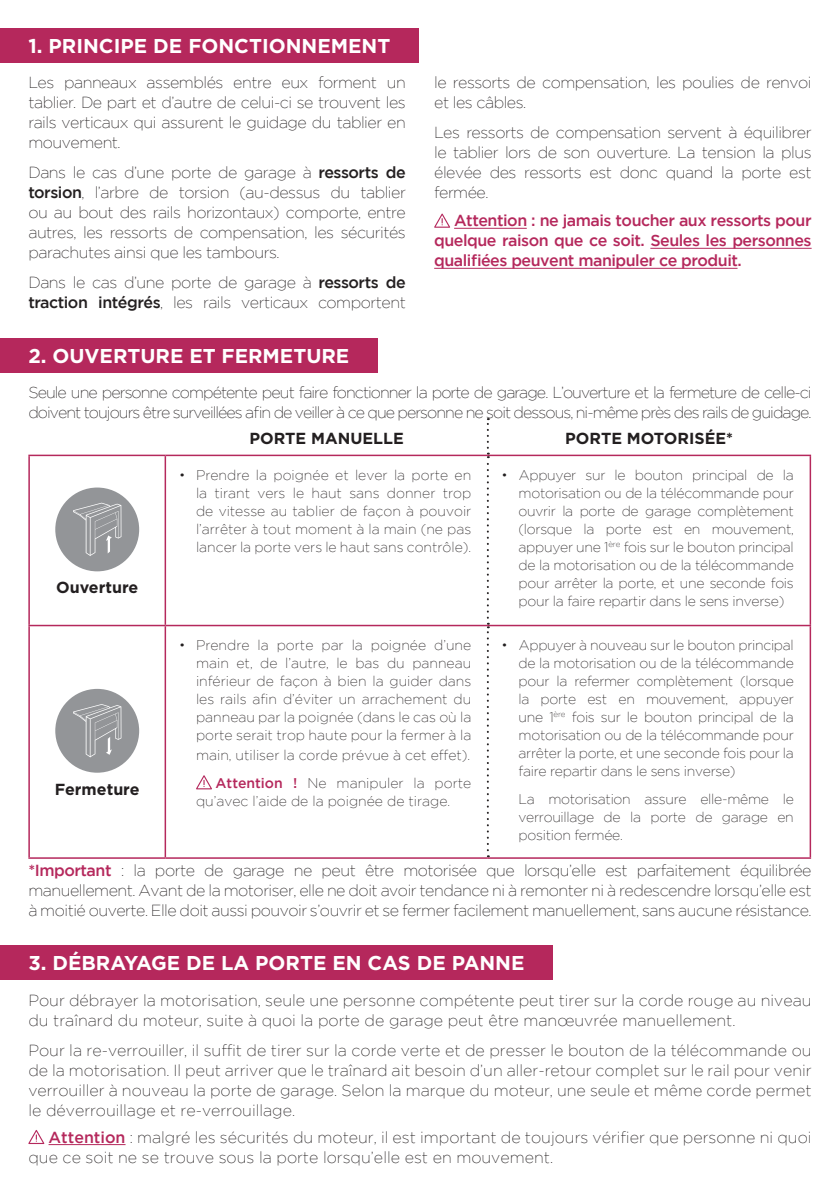
<style>
.page{position:relative;width:840px;height:1191px;background:#fff}
.page>*{position:absolute;margin:0;border:0;box-sizing:border-box;transform-origin:0 0}
.t1{font:700 20px "Gotham";color:#fff}
.t2{font:200 16px/20px "Gotham";letter-spacing:-.03em;color:#231f20;text-align:justify}
.t3{font:200 16px/20px "Gotham";color:#231f20}
.t4{font:200 16px/20px "Gotham";letter-spacing:-.06em;color:#231f20}
.t5{font:500 16px/20px "Gotham";letter-spacing:-.03em;color:#b5285c;text-align:justify}
.t6{font:700 16px "Gotham";color:#231f20}
.t7{font:200 14px/18px "Gotham";color:#231f20;text-align:justify}
.s1{font-weight:500}
.s2{font-weight:500;color:#b5285c}
</style>
<div class="page">
<hr style="left:49px;top:1144px;width:76px;height:1px;background:#b5285c">
<svg style="left:28px;top:1130px;width:16px;height:14px"></svg>
<div style="left:0;top:28px;width:418px;height:34px;background:#b5285c"></div>
<div style="left:0;top:945px;width:552px;height:34px;background:#b5285c"></div>
<hr style="left:454px;top:228px;width:72px;height:1px;background:#b5285c">
<hr style="left:650px;top:248px;width:161px;height:1px;background:#b5285c">
<hr style="left:434px;top:268px;width:303px;height:1px;background:#b5285c">
<svg style="left:434px;top:214px;width:16px;height:14px"></svg>
<svg style="left:486px;top:418px;width:2px;height:439px"></svg>
<hr style="left:28px;top:456px;width:2px;height:169px;background:#b5285c">
<hr style="left:28px;top:625px;width:137px;height:1px;background:#b5285c">
<hr style="left:28px;top:626px;width:2px;height:231px;background:#b5285c">
<hr style="left:28px;top:857px;width:137px;height:1px;background:#b5285c">
<hr style="left:164px;top:456px;width:2px;height:169px;background:#b5285c">
<hr style="left:809px;top:456px;width:1px;height:169px;background:#b5285c">
<hr style="left:165px;top:625px;width:322px;height:1px;background:#b5285c">
<hr style="left:164px;top:626px;width:2px;height:231px;background:#b5285c">
<hr style="left:487px;top:625px;width:323px;height:1px;background:#b5285c">
<hr style="left:809px;top:626px;width:1px;height:231px;background:#b5285c">
<hr style="left:165px;top:857px;width:322px;height:1px;background:#b5285c">
<hr style="left:487px;top:857px;width:323px;height:1px;background:#b5285c">
<hr style="left:28px;top:454px;width:137px;height:2px;background:#b5285c">
<hr style="left:165px;top:454px;width:322px;height:2px;background:#b5285c">
<hr style="left:487px;top:454px;width:323px;height:2px;background:#b5285c">
<div style="left:55px;top:487px;width:84px;height:84px;background:#939598;border-radius:50%"></div>
<svg style="left:73px;top:503px;width:48px;height:53px"></svg>
<div style="left:55px;top:689px;width:84px;height:83px;background:#939598;border-radius:50%"></div>
<svg style="left:73px;top:704px;width:48px;height:53px"></svg>
<svg style="left:196px;top:775px;width:16px;height:14px"></svg>
<div style="left:0;top:338px;width:377px;height:34px;background:#b5285c"></div>
<hr style="left:839px;top:28px;width:1px;height:34px;background:#b5285c">
<hr style="left:839px;top:160px;width:1px;height:34px;background:#b5285c">
<p class="t1" style="left:28px;top:34px;width:363px">1. PRINCIPE DE FONCTIONNEMENT</p>
<p class="t2" style="left:28px;top:72px;width:379px">Les panneaux assemblés entre eux forment un tablier. De part et d’autre de celui-ci se trouvent les rails verticaux qui assurent le guidage du tablier en mouvement.</p>
<p class="t2" style="left:28px;top:162px;width:379px">Dans le cas d’une porte de garage à <span class="s1">ressorts de torsion</span>, l’arbre de torsion (au-dessus du tablier ou au bout des rails horizontaux) comporte, entre autres, les ressorts de compensation, les sécurités parachutes ainsi que les tambours.</p>
<p class="t2" style="left:28px;top:272px;width:379px">Dans le cas d’une porte de garage à <span class="s1">ressorts de traction intégrés</span>, les rails verticaux comportent</p>
<p class="t2" style="left:434px;top:72px;width:379px">le ressorts de compensation, les poulies de renvoi et les câbles.</p>
<p class="t2" style="left:434px;top:122px;width:379px">Les ressorts de compensation servent à équilibrer le tablier lors de son ouverture. La tension la plus élevée des ressorts est donc quand la porte est fermée.</p>
<p class="t5" style="left:434px;top:210px;width:379px;text-indent:20px">Attention : ne jamais toucher aux ressorts pour quelque raison que ce soit. Seules les personnes qualifiées peuvent manipuler ce produit.</p>
<p class="t1" style="left:28px;top:344px;width:322px">2. OUVERTURE ET FERMETURE</p>
<p class="t4" style="left:28px;top:382px;width:784px">Seule une personne compétente peut faire fonctionner la porte de garage. L’ouverture et la fermeture de celle-ci doivent toujours être surveillées afin de veiller à ce que personne ne soit dessous, ni-même près des rails de guidage.</p>
<p class="t6" style="left:56px;top:578px;width:84px">Ouverture</p>
<p class="t6" style="left:55px;top:780px;width:86px">Fermeture</p>
<p class="t6" style="left:249px;top:429px;width:156px">PORTE MANUELLE</p>
<p class="t6" style="left:565px;top:429px;width:169px">PORTE MOTORISÉE*</p>
<p class="t7" style="left:196px;top:466px;width:276px;text-indent:-17px">• Prendre la poignée et lever la porte en la tirant vers le haut sans donner trop de vitesse au tablier de façon à pouvoir l’arrêter à tout moment à la main (ne pas lancer la porte vers le haut sans contrôle).</p>
<p class="t7" style="left:518px;top:466px;width:276px;text-indent:-17px">• Appuyer sur le bouton principal de la motorisation ou de la télécommande pour ouvrir la porte de garage complètement (lorsque la porte est en mouvement, appuyer une 1<sup>ère</sup> fois sur le bouton principal de la motorisation ou de la télécommande pour arrêter la porte, et une seconde fois pour la faire repartir dans le sens inverse)</p>
<p class="t7" style="left:196px;top:636px;width:276px;text-indent:-17px">• Prendre la porte par la poignée d’une main et, de l’autre, le bas du panneau inférieur de façon à bien la guider dans les rails afin d’éviter un arrachement du panneau par la poignée (dans le cas où la porte serait trop haute pour la fermer à la</p>
<p class="t7" style="left:196px;top:746px;width:275px">main, utiliser la corde prévue à cet effet).</p>
<p class="t7" style="left:196px;top:774px;width:276px;text-indent:19px"><span class="s2">Attention !</span> Ne manipuler la porte qu’avec l’aide de la poignée de tirage.</p>
<p class="t7" style="left:518px;top:636px;width:276px;text-indent:-17px">• Appuyer à nouveau sur le bouton principal de la motorisation ou de la télécommande pour la refermer complètement (lorsque la porte est en mouvement, appuyer une 1<sup>ère</sup> fois sur le bouton principal de la motorisation ou de la télécommande pour arrêter la porte, et une seconde fois pour la faire repartir dans le sens inverse)</p>
<p class="t7" style="left:518px;top:790px;width:277px">La motorisation assure elle-même le verrouillage de la porte de garage en position fermée.</p>
<p class="t2" style="left:28px;top:860px;width:784px"><span class="s2">*Important</span> : la porte de garage ne peut être motorisée que lorsqu’elle est parfaitement équilibrée manuellement. Avant de la motoriser, elle ne doit avoir tendance ni à remonter ni à redescendre lorsqu’elle est à moitié ouverte. Elle doit aussi pouvoir s’ouvrir et se fermer facilement manuellement, sans aucune résistance.</p>
<p class="t1" style="left:28px;top:951px;width:497px">3. DÉBRAYAGE DE LA PORTE EN CAS DE PANNE</p>
<p class="t3" style="left:28px;top:989px;width:784px">Pour débrayer la motorisation, seule une personne compétente peut tirer sur la corde rouge au niveau du traînard du moteur, suite à quoi la porte de garage peut être manœuvrée manuellement.</p>
<p class="t2" style="left:28px;top:1039px;width:784px">Pour la re-verrouiller, il suffit de tirer sur la corde verte et de presser le bouton de la télécommande ou de la motorisation. Il peut arriver que le traînard ait besoin d’un aller-retour complet sur le rail pour venir verrouiller à nouveau la porte de garage. Selon la marque du moteur, une seule et même corde permet le déverrouillage et re-verrouillage.</p>
<p class="t3" style="left:28px;top:1126px;width:784px;text-indent:20px"><span class="s2">Attention</span> : malgré les sécurités du moteur, il est important de toujours vérifier que personne ni quoi que ce soit ne se trouve sous la porte lorsqu’elle est en mouvement.</p>
</div>
